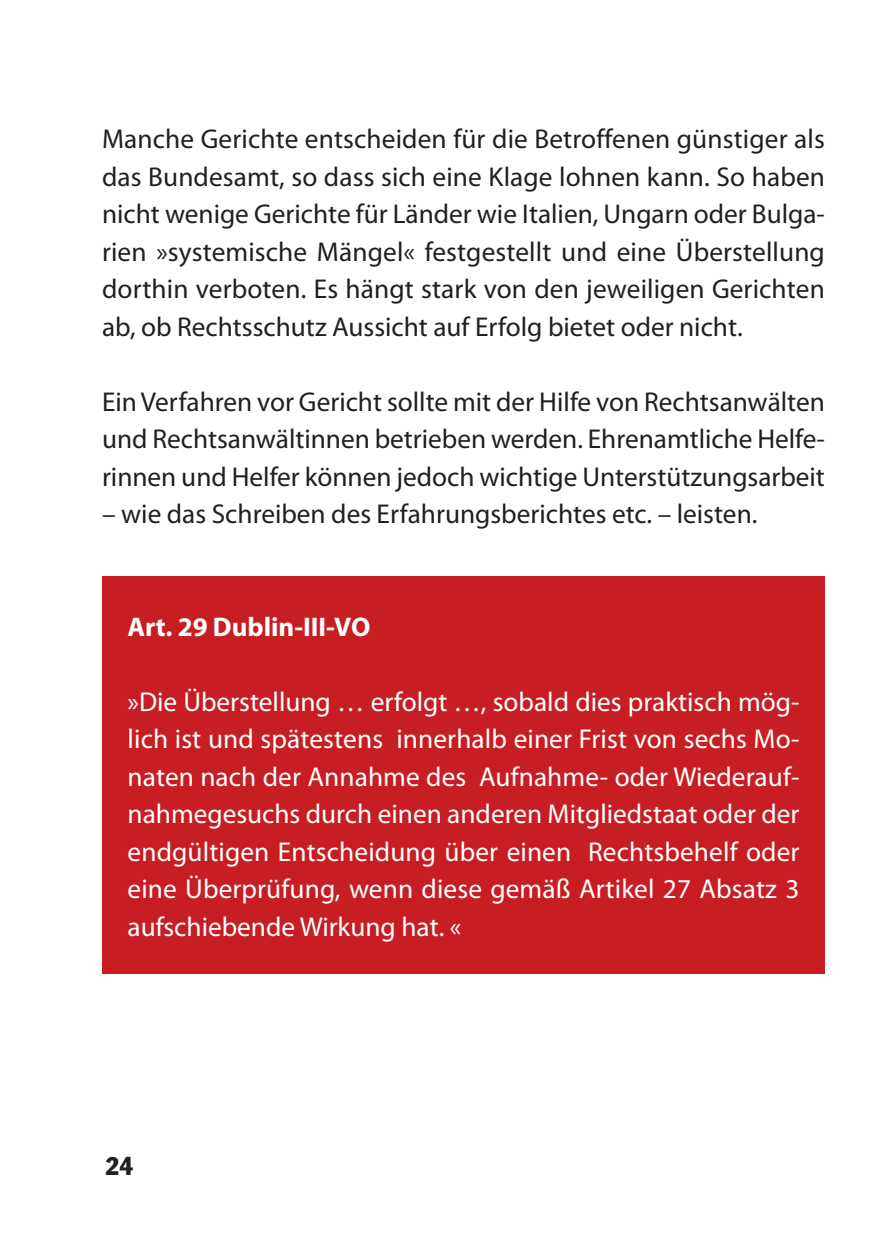
<style>
.page{position:relative;width:893px;height:1259px;background:#fff}
.page>*{position:absolute;margin:0;border:0;box-sizing:border-box;transform-origin:0 0}
.t1{font:27.3px/37.5px "Myriad Pro";color:#231f20;text-align:justify}
.t2{font:27.3px/37.5px "Myriad Pro";color:#fff;text-align:justify}
.t3{font:700 27px "Myriad Pro";color:#fff}
.t4{font:25.5px "Franklin ATF Condensed BQ";color:#231f20}
</style>
<div class="page">
<div style="left:102px;top:576px;width:723px;height:397px;background:#c71e24"></div>
<p class="t1" style="left:102px;top:122px;width:724px">Manche Gerichte entscheiden für die Betroffenen günstiger als das Bundesamt, so dass sich eine Klage lohnen kann. So haben nicht wenige Gerichte für Länder wie Italien, Ungarn oder Bulga&shy;rien »systemische Mängel« festgestellt und eine Überstellung dorthin verboten. Es hängt stark von den jeweiligen Gerichten ab, ob Rechtsschutz Aussicht auf Erfolg bietet oder nicht.</p>
<p class="t1" style="left:102px;top:385px;width:724px">Ein Verfahren vor Gericht sollte mit der Hilfe von Rechtsanwält en und Rechtsanwältinnen betrieben werden. Ehrenamtliche Helfe&shy;rinnen und Helfer können jedoch wichtige Unterstützungsarbeit</p>
<p class="t1" style="left:102px;top:497px;width:657px">– wie das Schreiben des Erfahrungsberichtes etc. – leisten.</p>
<p class="t3" style="left:128px;top:616px;width:244px">Art. 29 Dublin-III-VO</p>
<p class="t2" style="left:128px;top:685px;width:673px">»Die Überstellung … erfolgt …, sobald dies praktisch mög&shy;lich ist und spätestens innerhalb einer Frist von sechs Mo&shy;naten nach der Annahme des Aufnahme- oder Wiederauf&shy;nahmegesuchs durch einen anderen Mitgliedstaat oder der endgültigen Entscheidung über einen Rechtsbehelf oder eine Überprüfung, wenn diese gemäß Artikel 27 Absatz 3 aufschiebende Wirkung hat. «</p>
<p class="t4" style="left:105px;top:1156px;width:30px">24</p>
</div>
